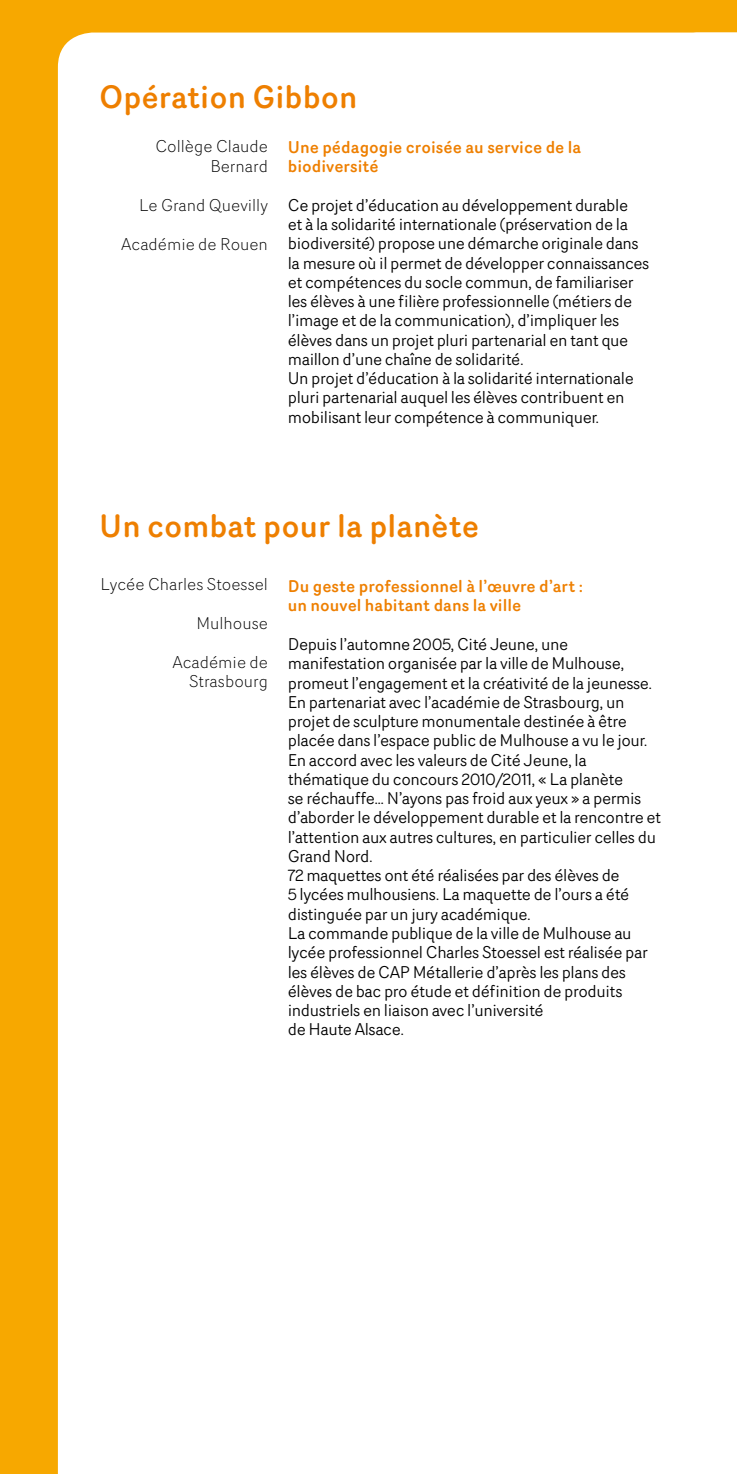
<style>
.page{position:relative;width:737px;height:1474px;background:#fff}
.page>*{position:absolute;margin:0;border:0;box-sizing:border-box;transform-origin:0 0}
.t1{font:500 31.5px "Router";color:#ee7f00}
.t2{font:16.62px/19.2px "Router";letter-spacing:-.025em;color:#000}
.t3{font:500 16.62px/19.2px "Router";color:#ee7f00}
.t4{font:300 16.62px/19.2px "Router";color:#000;text-align:right}
</style>
<div class="page">
<div style="left:0;top:0;width:737px;height:1473px;background:#f7a800"></div>
<div style="left:58px;top:33px;width:604px;height:1440px;background:#fff"></div>
<div style="left:662px;top:33px;width:75px;height:1440px;background:#fff"></div>
<h1 class="t1" style="left:99px;top:73px;width:260px">Opération Gibbon</h1>
<p class="t3" style="left:288px;top:137px;width:295px">Une pédagogie croisée au service de la biodiversité</p>
<p class="t2" style="left:288px;top:195px;width:363px">Ce projet d’éducation au développement durable<br>et à la solidarité internationale (préservation de la biodiversité) propose une démarche originale dans la mesure où il permet de développer connaissances et compétences du socle commun, de familiariser les élèves à une filière professionnelle (métiers de l’image et de la communication), d’impliquer les élèves dans un projet pluri partenarial en tant que maillon d’une chaîne de solidarité.<br>Un projet d’éducation à la solidarité internationale pluri partenarial auquel les élèves contribuent en mobilisant leur compétence à communiquer.</p>
<p class="t4" style="left:155px;top:136px;width:114px">Collège Claude<br>Bernard</p>
<p class="t4" style="left:139px;top:194px;width:130px">Le Grand Quevilly</p>
<p class="t4" style="left:121px;top:234px;width:148px">Académie de Rouen</p>
<h1 class="t1" style="left:99px;top:502px;width:381px">Un combat pour la planète</h1>
<p class="t3" style="left:288px;top:576px;width:297px">Du geste professionnel à l’œuvre d’art : un nouvel habitant dans la ville</p>
<p class="t2" style="left:288px;top:634px;width:375px">Depuis l’automne 2005, Cité Jeune, une manifestation organisée par la ville de Mulhouse, promeut l’engagement et la créativité de la jeunesse.<br>En partenariat avec l’académie de Strasbourg, un projet de sculpture monumentale destinée à être placée dans l’espace public de Mulhouse a vu le jour.<br>En accord avec les valeurs de Cité Jeune, la thématique du concours 2010/2011, « La planète<br>se réchauffe… N’ayons pas froid aux yeux » a permis d’aborder le développement durable et la rencontre et l’attention aux autres cultures, en particulier celles du Grand Nord.<br>72 maquettes ont été réalisées par des élèves de<br>5 lycées mulhousiens. La maquette de l’ours a été distinguée par un jury académique.<br>La commande publique de la ville de Mulhouse au lycée professionnel Charles Stoessel est réalisée par les élèves de CAP Métallerie d’après les plans des élèves de bac pro étude et définition de produits industriels en liaison avec l’université<br>de Haute Alsace.</p>
<p class="t4" style="left:100px;top:573px;width:169px">Lycée Charles Stoessel</p>
<p class="t4" style="left:196px;top:612px;width:73px">Mulhouse</p>
<p class="t4" style="left:172px;top:651px;width:97px">Académie de<br>Strasbourg</p>
</div>
